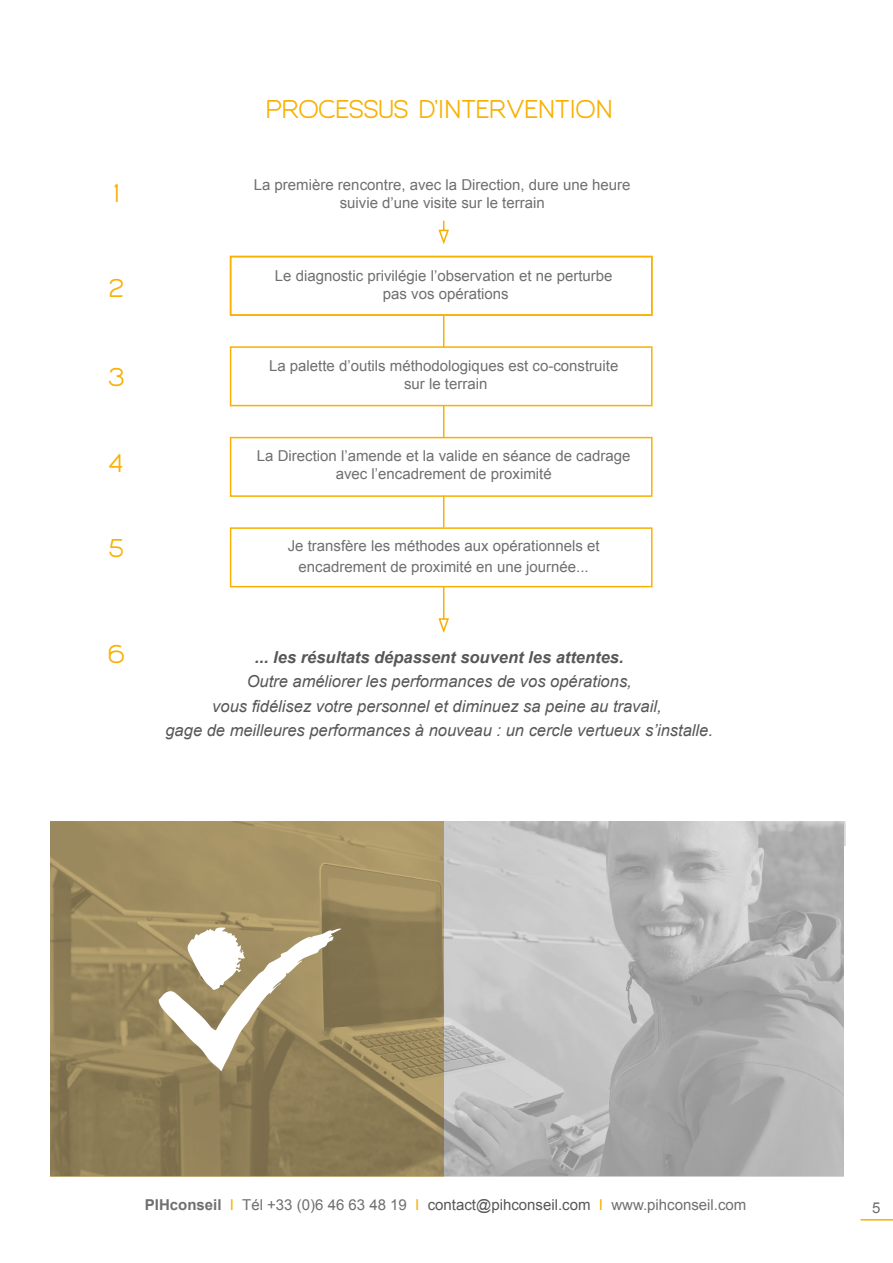
<style>
.page{position:relative;width:893px;height:1263px;background:#fff}
.page>*{position:absolute;margin:0;border:0;box-sizing:border-box;transform-origin:0 0}
.t1{font:24px "Giorgio";color:#f9b000}
.t2{font:italic 16.5px/24.6px "Arial";color:#575756;text-align:center}
.t3{font:italic 700 16.5px "Arial";color:#575756}
.t4{font:15px/18px "Arial";color:#706f6f;text-align:center}
.s1{font-weight:700}
.s2{color:#f9b000}
.s3{color:#575756}
</style>
<div class="page">
<svg style="left:444px;top:822px;width:401px;height:354px;background:#b8b8b8"></svg>
<svg style="left:50px;top:821px;width:394px;height:355px;background:#97855c"></svg>
<div style="left:230px;top:256px;width:422px;height:60px;border:2px solid #f9b000"></div>
<div style="left:230px;top:346px;width:422px;height:60px;border:2px solid #f9b000"></div>
<div style="left:230px;top:437px;width:422px;height:60px;border:2px solid #f9b000"></div>
<div style="left:230px;top:527px;width:422px;height:60px;border:2px solid #f9b000"></div>
<hr style="left:443px;top:315px;width:1px;height:32px;background:#f9b000">
<svg style="left:438px;top:617px;width:11px;height:16px"></svg>
<svg style="left:438px;top:221px;width:11px;height:24px"></svg>
<svg style="left:159px;top:927px;width:182px;height:144px"></svg>
<hr style="left:443px;top:406px;width:1px;height:32px;background:#f9b000">
<hr style="left:443px;top:496px;width:1px;height:32px;background:#f9b000">
<hr style="left:443px;top:587px;width:1px;height:32px;background:#f9b000">
<hr style="left:860px;top:1219px;width:33px;height:1px;background:#f9b000">
<h1 class="t1" style="left:113px;top:178px;width:8px">1</h1>
<h1 class="t1" style="left:109px;top:273px;width:17px">2</h1>
<h1 class="t1" style="left:108px;top:362px;width:17px">3</h1>
<h1 class="t1" style="left:108px;top:448px;width:17px">4</h1>
<h1 class="t1" style="left:109px;top:534px;width:17px">5</h1>
<h1 class="t1" style="left:108px;top:639px;width:19px">6</h1>
<h1 class="t1" style="left:266px;top:95px;width:349px">PROCESSUS D’INTERVENTION</h1>
<p class="t4" style="left:254px;top:176px;width:378px">La première rencontre, avec la Direction, dure une heure suivie d’une visite sur le terrain</p>
<p class="t4" style="left:275px;top:267px;width:339px">Le diagnostic privilégie l’observation et ne perturbe pas vos opérations</p>
<p class="t4" style="left:269px;top:357px;width:351px">La palette d’outils méthodologiques est co-construite sur le terrain</p>
<p class="t4" style="left:257px;top:447px;width:375px">La Direction l’amende et la valide en séance de cadrage avec l’encadrement de proximité</p>
<p class="t4" style="left:288px;top:536px;width:313px;line-height:21px">Je transfère les méthodes aux opérationnels et encadrement de proximité en une journée...</p>
<p class="t3" style="left:255px;top:646px;width:370px">... les résultats dépassent souvent les attentes.</p>
<p class="t2" style="left:165px;top:669px;width:549px">Outre améliorer les performances de vos opérations,<br>vous fidélisez votre personnel et diminuez sa peine au travail,<br>gage de meilleures performances à nouveau : un cercle vertueux s’installe.</p>
<p class="t4" style="left:145px;top:1196px;width:603px"><span class="s1">PIHconseil</span> <span class="s2">I</span> Tél +33 (0)6 46 63 48 19 <span class="s2">I</span> <span class="s3">contact@pihconseil.com</span> <span class="s2">I</span> www.pihconseil.com</p>
<p class="t4" style="left:872px;top:1199px;width:10px">5</p>
</div>
